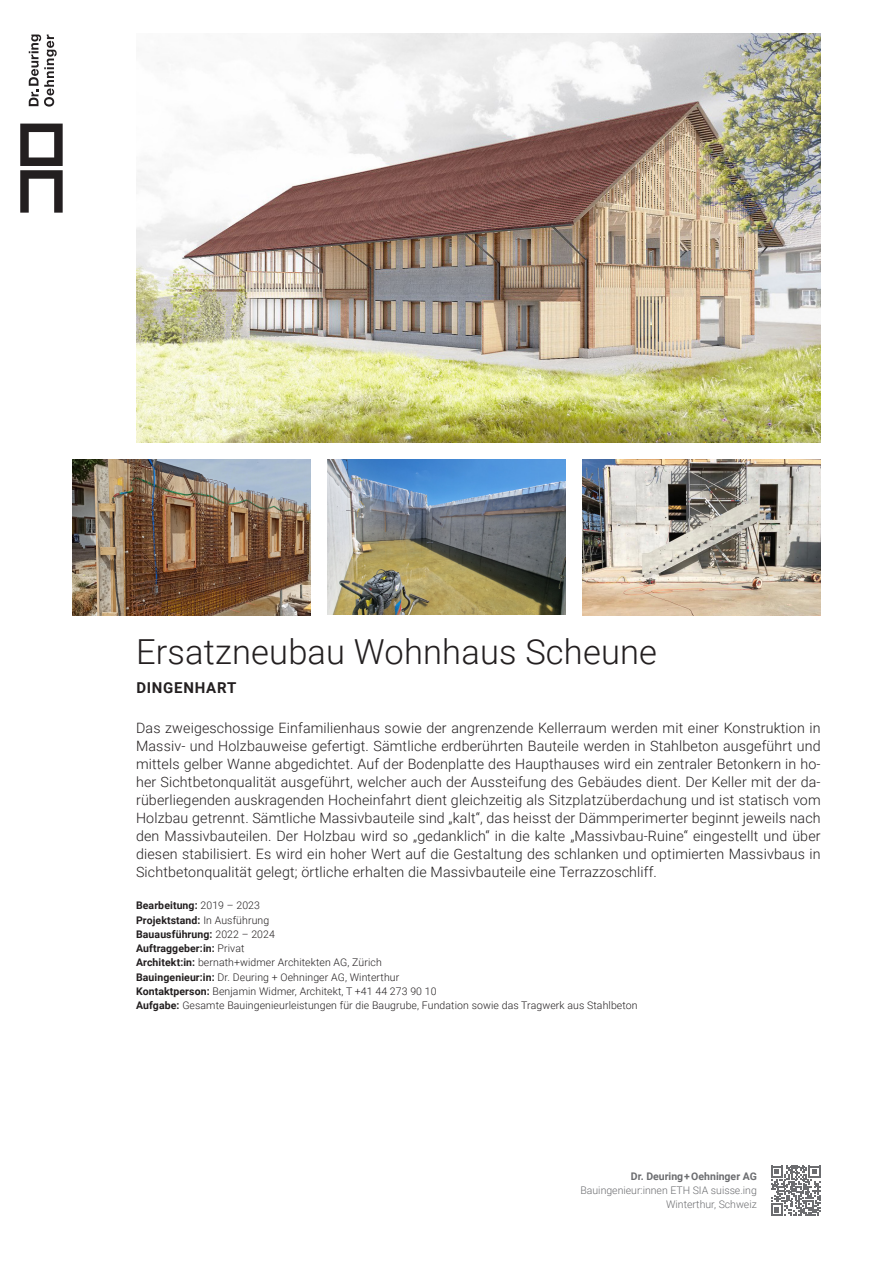
<style>
.page{position:relative;width:893px;height:1263px;background:#fff}
.page>*{position:absolute;margin:0;border:0;box-sizing:border-box;transform-origin:0 0}
.t1{font:300 34.5px "Roboto";letter-spacing:.005em;color:#231f20}
.t2{font:700 15px "Roboto";letter-spacing:.05em;color:#231f20}
.t3{font:300 14.25px/18px "Roboto";letter-spacing:.01em;color:#231f20;text-align:justify}
.t4{font:300 10.5px "Roboto";letter-spacing:.01em;color:#231f20}
.t5{font:700 10.5px "Roboto";letter-spacing:.01em;color:#231f20}
.t6{font:300 10.5px/14.2px "Roboto";color:#6c6d70;text-align:right}
.t7{font:700 10.5px "Roboto";color:#6c6d70}
.s1{font-weight:300}
.s2{font-weight:700}
</style>
<div class="page">
<img style="left:583px;top:459px;width:238px;height:156px">
<img style="left:327px;top:459px;width:239px;height:156px">
<img style="left:72px;top:459px;width:238px;height:156px">
<img style="left:136px;top:34px;width:685px;height:409px">
<svg style="left:29px;top:35px;width:28px;height:72px"></svg>
<svg style="left:20px;top:124px;width:43px;height:89px"></svg>
<svg style="left:771px;top:1165px;width:50px;height:1px"></svg>
<svg style="left:771px;top:1166px;width:50px;height:50px"></svg>
<p class="t1" style="left:136px;top:628px;width:522px">Ersatzneubau Wohnhaus Scheune</p>
<p class="t2" style="left:136px;top:677px;width:102px">DINGENHART</p>
<p class="t3" style="left:136px;top:718px;width:686px">Das zweigeschossige Einfamilienhaus sowie der angrenzende Kellerraum werden mit einer Konstruktion in Massiv- und Holzbauweise gefertigt. Sämtliche erdberührten Bauteile werden in Stahlbeton ausgeführt und mittels gelber Wanne abgedichtet. Auf der Bodenplatte des Haupthauses wird ein zentraler Betonkern in ho&shy;her Sichtbetonqualität ausgeführt, welcher auch der Aussteifung des Gebäudes dient. Der Keller mit der da&shy;rüberliegenden auskragenden Hocheinfahrt dient gleichzeitig als Sitzplatzüberdachung und ist statisch vom Holzbau getrennt. Sämtliche Massivbauteile sind „kalt“, das heisst der Dämmperimerter beginnt jeweils nach den Massivbauteilen. Der Holzbau wird so „gedanklich“ in die kalte „Massivbau-Ruine“ eingestellt und über diesen stabilisiert. Es wird ein hoher Wert auf die Gestaltung des schlanken und optimierten Massivbaus in Sichtbetonqualität gelegt; örtliche erhalten die Massivbauteile eine Terrazzoschliff.</p>
<p class="t5" style="left:136px;top:898px;width:125px">Bearbeitung: <span class="s1">2019 – 2023</span></p>
<p class="t5" style="left:136px;top:912px;width:135px">Projektstand: <span class="s1">In Ausführung</span></p>
<p class="t5" style="left:136px;top:927px;width:140px">Bauausführung: <span class="s1">2022 – 2024</span></p>
<p class="t5" style="left:136px;top:941px;width:110px">Auftraggeber:in: <span class="s1">Privat</span></p>
<p class="t4" style="left:136px;top:955px;width:247px"><span class="s2">Architekt:in:</span> bernath+widmer Architekten AG, Zürich</p>
<p class="t4" style="left:136px;top:969px;width:265px"><span class="s2">Bauingenieur:in:</span> Dr. Deuring + Oehninger AG, Winterthur</p>
<p class="t4" style="left:136px;top:984px;width:302px"><span class="s2">Kontaktperson:</span> Benjamin Widmer, Architekt, T +41 44 273 90 10</p>
<p class="t4" style="left:136px;top:998px;width:503px"><span class="s2">Aufgabe:</span> Gesamte Bauingenieurleistungen für die Baugrube, Fundation sowie das Tragwerk aus Stahlbeton</p>
<p class="t7" style="left:631px;top:1169px;width:127px">Dr. Deuring+Oehninger AG</p>
<p class="t6" style="left:580px;top:1183px;width:178px">Bauingenieur:innen ETH SIA suisse.ing<br>Winterthur, Schweiz</p>
</div>
